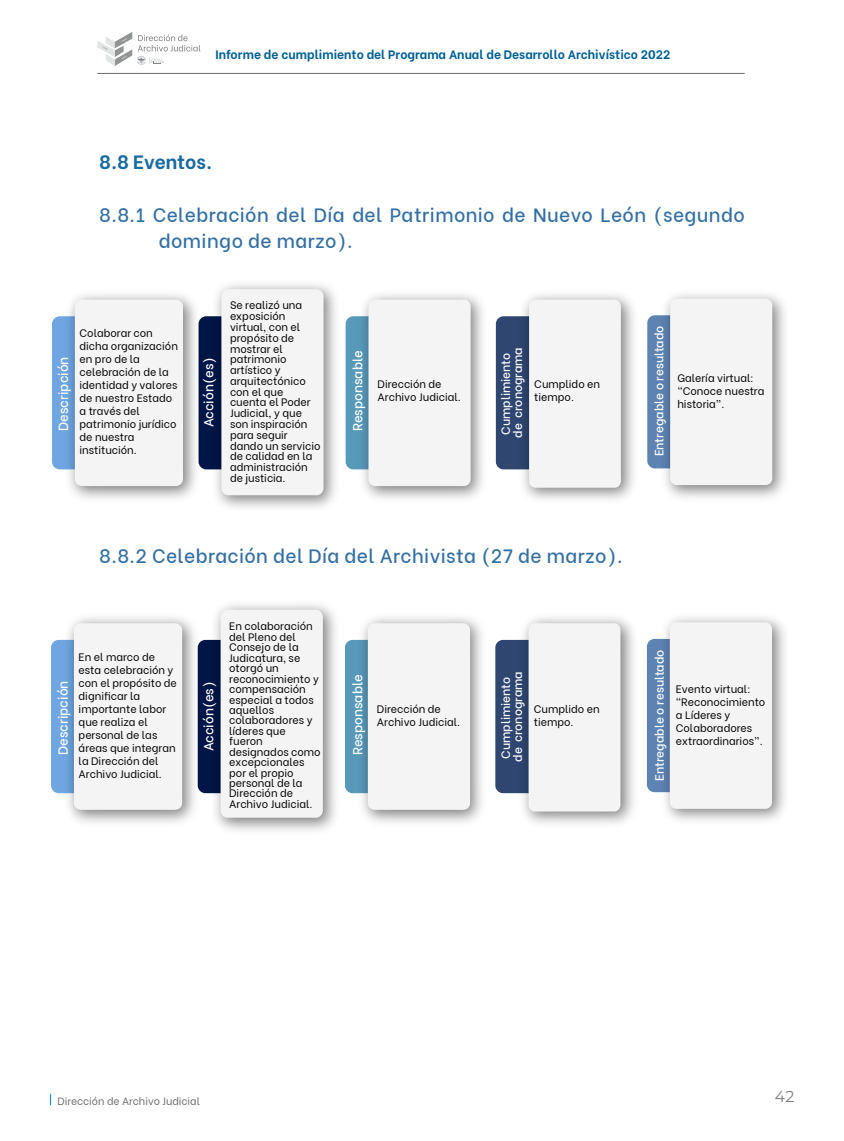
<style>
.page{position:relative;width:844px;height:1141px;background:#fff}
.page>*{position:absolute;margin:0;border:0;box-sizing:border-box;transform-origin:0 0}
.t1{font:500 19.25px/26.2px "Be Vietnam";letter-spacing:.02em;color:#336fa5}
.t2{font:700 19.25px "Be Vietnam";color:#196aa3}
.t3{font:15.75px "Montserrat";color:#7f7e7e}
.t4{font:500 13.12px "Be Vietnam";color:#fff}
.t5{font:700 12.25px "Be Vietnam";color:#006096}
.t6{font:500 12.08px/12.1px "Be Vietnam";color:#fff}
.t7{font:500 11.9px/11.9px "Be Vietnam";color:#fff}
.t8{font:10.85px/13px "Be Vietnam";color:#000}
.t9{font:10.5px "Be Vietnam";color:#6e6d6d}
</style>
<div class="page">
<hr style="left:97px;top:73px;width:647px;height:1px;background:#696768">
<svg style="left:97px;top:32px;width:103px;height:34px"></svg>
<img style="left:206px;top:284px;width:130px;height:224px">
<div style="left:221px;top:289px;width:102px;height:206px;background:#f4f4f4;border-radius:7px"></div>
<div style="left:345px;top:316px;width:84px;height:153px;background:#5899ba;border-radius:8px"></div>
<img style="left:353px;top:294px;width:130px;height:205px">
<div style="left:368px;top:300px;width:102px;height:186px;background:#f4f4f4;border-radius:7px"></div>
<div style="left:495px;top:316px;width:84px;height:153px;background:#2e4670;border-radius:8px"></div>
<img style="left:513px;top:294px;width:121px;height:206px">
<div style="left:529px;top:300px;width:91px;height:188px;background:#f4f4f4;border-radius:6px"></div>
<div style="left:647px;top:315px;width:84px;height:153px;background:#5d83b2;border-radius:8px"></div>
<img style="left:655px;top:294px;width:130px;height:204px">
<div style="left:670px;top:299px;width:102px;height:186px;background:#f4f4f4;border-radius:7px"></div>
<div style="left:52px;top:316px;width:84px;height:153px;background:#6fa6e2;border-radius:8px"></div>
<img style="left:59px;top:294px;width:146px;height:205px">
<div style="left:75px;top:300px;width:108px;height:186px;background:#f4f4f4;border-radius:7px"></div>
<img style="left:206px;top:604px;width:130px;height:227px">
<div style="left:220px;top:610px;width:103px;height:208px;background:#f4f4f4;border-radius:7px"></div>
<div style="left:345px;top:640px;width:84px;height:153px;background:#5899ba;border-radius:8px"></div>
<img style="left:352px;top:617px;width:130px;height:206px">
<div style="left:368px;top:623px;width:102px;height:187px;background:#f4f4f4;border-radius:7px"></div>
<div style="left:495px;top:640px;width:84px;height:153px;background:#2e4670;border-radius:8px"></div>
<img style="left:513px;top:617px;width:121px;height:207px">
<div style="left:528px;top:623px;width:92px;height:188px;background:#f4f4f4;border-radius:6px"></div>
<div style="left:646px;top:639px;width:84px;height:153px;background:#5d83b2;border-radius:8px"></div>
<img style="left:655px;top:617px;width:130px;height:204px">
<div style="left:669px;top:622px;width:102px;height:187px;background:#f4f4f4;border-radius:7px"></div>
<div style="left:51px;top:640px;width:84px;height:153px;background:#6fa6e2;border-radius:8px"></div>
<img style="left:58px;top:617px;width:147px;height:206px">
<div style="left:74px;top:623px;width:108px;height:187px;background:#f4f4f4;border-radius:7px"></div>
<p class="t5" style="left:215px;top:45px;width:456px">Informe de cumplimiento del Programa Anual de Desarrollo Archivístico 2022</p>
<p class="t2" style="left:99px;top:146px;width:114px">8.8 Eventos.</p>
<p class="t1" style="left:159px;top:200px;width:587px;text-indent:-60px">8.8.1 Celebración del Día del Patrimonio de Nuevo León (segundo domingo de marzo).</p>
<p class="t8" style="left:230px;top:299px;width:92px;line-height:10.8px">Se realizó una exposición virtual, con el propósito de mostrar el patrimonio artístico y arquitectónico con el que cuenta el Poder<br>Judicial, y que son inspiración para seguir dando un servicio de calidad en la administración de justicia.</p>
<p class="t8" style="left:80px;top:326px;width:100px">Colaborar con dicha organización en pro de la celebración de la identidad y valores de nuestro Estado a través del patrimonio jurídico de nuestra institución.</p>
<p class="t4" style="left:52px;top:431px;width:76px;rotate:-90deg">Descripción</p>
<p class="t4" style="left:198px;top:427px;width:72px;rotate:-90deg">Acción(es)</p>
<p class="t7" style="left:498px;top:438px;width:92px;rotate:-90deg">Cumplimiento de cronograma</p>
<p class="t4" style="left:347px;top:431px;width:82px;rotate:-90deg">Responsable</p>
<p class="t8" style="left:377px;top:377px;width:85px">Dirección de<br>Archivo Judicial.</p>
<p class="t8" style="left:534px;top:377px;width:67px">Cumplido en tiempo.</p>
<p class="t1" style="left:99px;top:541px;width:524px">8.8.2 Celebración del Día del Archivista (27 de marzo).</p>
<p class="t8" style="left:229px;top:620px;width:93px;line-height:10.5px">En colaboración del Pleno del<br>Consejo de la<br>Judicatura, se otorgó un reconocimiento y compensación especial a todos aquellos colaboradores y líderes que fueron designados como excepcionales por el propio personal de la<br>Dirección de<br>Archivo Judicial.</p>
<p class="t8" style="left:79px;top:650px;width:100px">En el marco de esta celebración y con el propósito de dignificar la importante labor que realiza el personal de las áreas que integran la Dirección del<br>Archivo Judicial.</p>
<p class="t4" style="left:52px;top:755px;width:76px;rotate:-90deg">Descripción</p>
<p class="t4" style="left:198px;top:751px;width:72px;rotate:-90deg">Acción(es)</p>
<p class="t6" style="left:498px;top:762px;width:92px;rotate:-90deg">Cumplimiento de cronograma</p>
<p class="t4" style="left:347px;top:755px;width:83px;rotate:-90deg">Responsable</p>
<p class="t8" style="left:377px;top:701px;width:85px">Dirección de<br>Archivo Judicial.</p>
<p class="t8" style="left:533px;top:701px;width:67px">Cumplido en tiempo.</p>
<p class="t7" style="left:651px;top:456px;width:132px;rotate:-90deg">Entregable o resultado</p>
<p class="t8" style="left:677px;top:371px;width:89px">Galería virtual: “Conoce nuestra historia”.</p>
<p class="t6" style="left:652px;top:780px;width:132px;rotate:-90deg">Entregable o resultado</p>
<p class="t8" style="left:675px;top:681px;width:91px">Evento virtual: “Reconocimiento a Líderes y<br>Colaboradores extraordinarios”.</p>
<p class="t9" style="left:58px;top:1092px;width:144px">Dirección de Archivo Judicial</p>
<h2 class="t3" style="left:774px;top:1086px;width:21px">42</h2>
</div>
